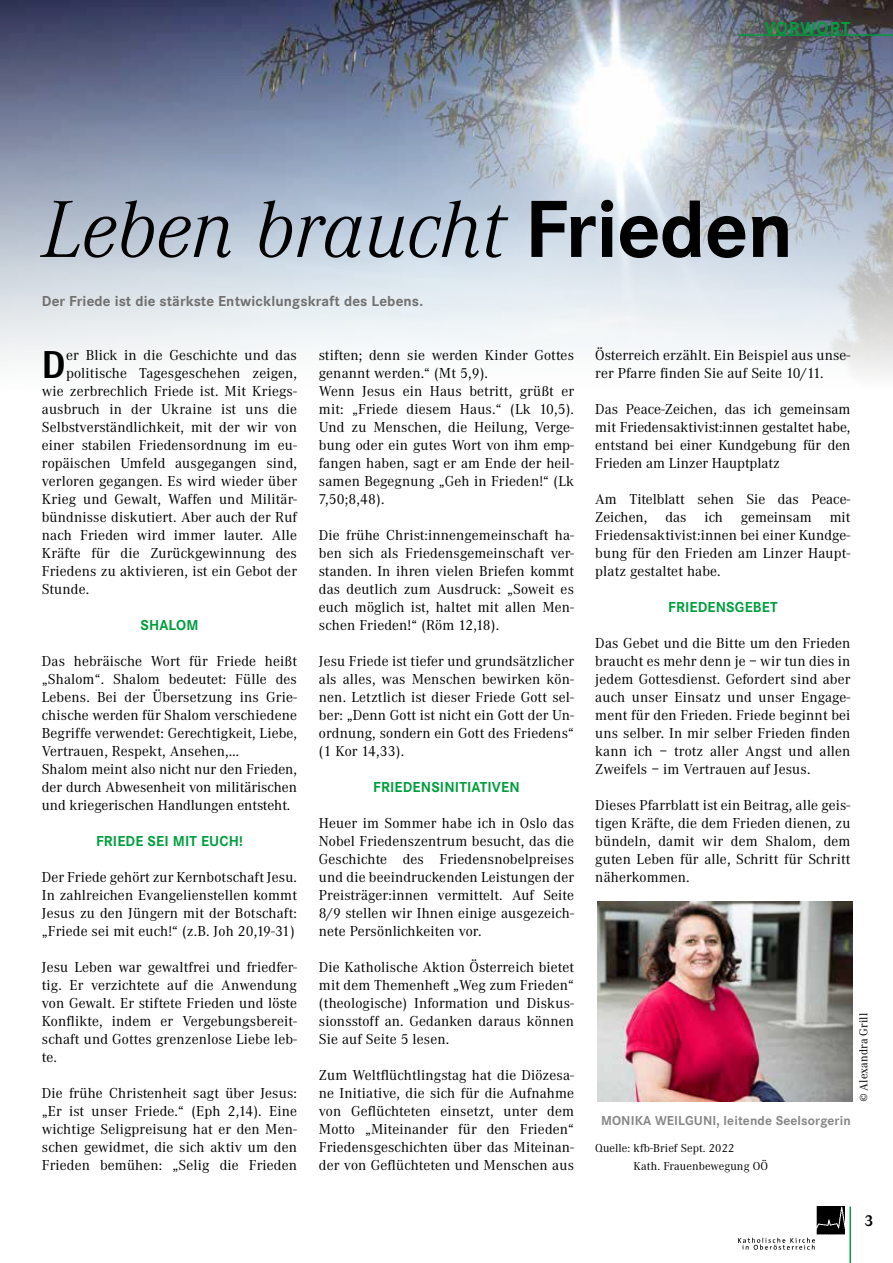
<style>
.page{position:relative;width:893px;height:1263px;background:#fff}
.page>*{position:absolute;margin:0;border:0;box-sizing:border-box;transform-origin:0 0}
.t1{font:italic 300 84px "Corporate A";color:#000}
.t2{font:800 39px "AT Rotis Semi Sans";color:#000}
.t3{font:700 18px "Corporate S";letter-spacing:.045em;color:#009e3d}
.t4{font:700 16.5px "Corporate A";color:#000}
.t5{font:15px/18px "Corporate A";letter-spacing:.01em;color:#000;text-align:justify}
.t6{font:700 15px "Corporate S";letter-spacing:.01em;color:#009e3d}
.t7{font:700 15px "Corporate S";letter-spacing:.01em;color:#706f6f}
.t8{font:700 13.5px "Corporate S";letter-spacing:.01em;color:#878787}
.t9{font:12px/18px "Corporate A";letter-spacing:.01em;color:#000}
.s1{font-family:"Corporate S";font-weight:700;font-style:normal}
.s2{font-family:"Minion Pro";font-style:italic}
</style>
<div class="page">
<img style="left:0;top:0;width:893px;height:375px">
<img style="left:738px;top:1206px;width:106px;height:43px">
<hr style="left:849px;top:1206px;width:2px;height:57px;background:#009e3d">
<hr style="left:738px;top:34px;width:155px;height:2px;background:#009e3d">
<img style="left:597px;top:902px;width:255px;height:200px">
<p class="t3" style="left:764px;top:18px;width:87px">VORWORT</p>
<h1 class="t1" style="left:42px;top:181px;width:753px">Leben braucht <span class="s1">Frieden</span></h1>
<p class="t7" style="left:42px;top:292px;width:383px">Der Friede ist die stärkste Entwicklungskraft des Lebens.</p>
<h2 class="t2" style="left:42px;top:340px;width:25px">D</h2>
<p class="t5" style="left:66px;top:346px;width:232px">er Blick in die Geschichte und das</p>
<p class="t5" style="left:66px;top:364px;width:232px">politische Tagesgeschehen zeigen,</p>
<p class="t5" style="left:42px;top:382px;width:257px">wie zerbrechlich Friede ist. Mit Kriegs-</p>
<p class="t5" style="left:42px;top:400px;width:257px">ausbruch in der Ukraine ist uns die</p>
<p class="t5" style="left:42px;top:418px;width:257px">Selbstverständlichkeit, mit der wir von</p>
<p class="t5" style="left:42px;top:436px;width:257px">einer stabilen Friedensordnung im eu-</p>
<p class="t5" style="left:42px;top:454px;width:257px">ropäischen Umfeld ausgegangen sind,</p>
<p class="t5" style="left:42px;top:472px;width:257px">verloren gegangen. Es wird wieder über</p>
<p class="t5" style="left:42px;top:490px;width:257px">Krieg und Gewalt, Waffen und Militär-</p>
<p class="t5" style="left:42px;top:508px;width:257px">bündnisse diskutiert. Aber auch der Ruf</p>
<p class="t5" style="left:42px;top:526px;width:257px">nach Frieden wird immer lauter. Alle</p>
<p class="t5" style="left:42px;top:544px;width:257px">Kräfte für die Zurückgewinnung des</p>
<p class="t5" style="left:42px;top:562px;width:257px">Friedens zu aktivieren, ist ein Gebot der</p>
<p class="t5" style="left:42px;top:580px;width:49px">Stunde.</p>
<p class="t6" style="left:140px;top:616px;width:60px">SHALOM</p>
<p class="t5" style="left:42px;top:652px;width:257px;text-align:left">Das hebräische Wort für Friede heißt „Shalom“. Shalom bedeutet: Fülle des Lebens. Bei der Übersetzung ins Grie&shy;chische werden für Shalom verschiedene Begriffe verwendet: Gerechtigkeit, Liebe, Vertrauen, Respekt, Ansehen,…<br>Shalom meint also nicht nur den Frieden, der durch Abwesenheit von militärischen und kriegerischen Handlungen entsteht.</p>
<p class="t6" style="left:96px;top:832px;width:148px">FRIEDE SEI MIT EUCH!</p>
<p class="t5" style="left:42px;top:868px;width:257px">Der Friede gehört zur Kernbotschaft Jesu.<br>In zahlreichen Evangelienstellen kommt Jesus zu den Jüngern mit der Botschaft: „Friede sei mit euch!“ (z.B. Joh 20,19-31)</p>
<p class="t5" style="left:42px;top:958px;width:257px">Jesu Leben war gewaltfrei und friedfer&shy;tig. Er verzichtete auf die Anwendung von Gewalt. Er stiftete Frieden und löste Konflikte, indem er Vergebungsbereit&shy;schaft und Gottes grenzenlose Liebe leb&shy;te.</p>
<p class="t5" style="left:42px;top:1084px;width:257px">Die frühe Christenheit sagt über Jesus: „Er ist unser Friede.“ (Eph 2,14). Eine wichtige Seligpreisung hat er den Men&shy;schen gewidmet, die sich aktiv um den Frieden bemühen: „Selig die Frieden</p>
<p class="t5" style="left:319px;top:346px;width:257px;text-align:left">stiften; denn sie werden Kinder Gottes genannt werden.“ (Mt 5,9).<br>Wenn Jesus ein Haus betritt, grüßt er mit: „Friede diesem Haus.“ (Lk 10,5).<br>Und zu Menschen, die Heilung, Verge&shy;bung oder ein gutes Wort von ihm emp&shy;fangen haben, sagt er am Ende der heil&shy;samen Begegnung „Geh in Frieden!“ (Lk 7,50;8,48).</p>
<p class="t5" style="left:319px;top:526px;width:257px">Die frühe Christ:innengemeinschaft ha&shy;ben sich als Friedensgemeinschaft ver&shy;standen. In ihren vielen Briefen kommt das deutlich zum Ausdruck: „Soweit es euch möglich ist, haltet mit allen Men&shy;schen Frieden!“ (Röm 12,18).</p>
<p class="t5" style="left:319px;top:652px;width:257px">Jesu Friede ist tiefer und grundsätzlicher als alles, was Menschen bewirken kön&shy;nen. Letztlich ist dieser Friede Gott sel&shy;ber: „Denn Gott ist nicht ein Gott der Un&shy;ordnung, sondern ein Gott des Friedens“ (1 Kor 14,33).</p>
<p class="t6" style="left:373px;top:778px;width:148px">FRIEDENSINITIATIVEN</p>
<p class="t5" style="left:319px;top:814px;width:257px">Heuer im Sommer habe ich in Oslo das Nobel Friedenszentrum besucht, das die Geschichte des Friedensnobelpreises und die beeindruckenden Leistungen der Preisträger:innen vermittelt. Auf Seite 8/9 stellen wir Ihnen einige ausgezeich&shy;nete Persönlichkeiten vor.</p>
<p class="t5" style="left:319px;top:958px;width:257px">Die Katholische Aktion Österreich bietet mit dem Themenheft „Weg zum Frieden“ (theologische) Information und Diskus&shy;sionsstoff an. Gedanken daraus können Sie auf Seite 5 lesen.</p>
<p class="t5" style="left:319px;top:1066px;width:257px">Zum Weltflüchtlingstag hat die Diözesa&shy;ne Initiative, die sich für die Aufnahme von Geflüchteten einsetzt, unter dem Motto „Miteinander für den Frieden“ Friedensgeschichten über das Miteinan&shy;der von Geflüchteten und Menschen aus</p>
<p class="t5" style="left:595px;top:346px;width:257px">Österreich erzählt. Ein Beispiel aus unse&shy;rer Pfarre finden Sie auf Seite 10/11.</p>
<p class="t5" style="left:595px;top:400px;width:257px">Das Peace-Zeichen, das ich gemeinsam mit Friedensaktivist:innen gestaltet habe, entstand bei einer Kundgebung für den Frieden am Linzer Hauptplatz</p>
<p class="t5" style="left:595px;top:490px;width:257px">Am Titelblatt sehen Sie das Peace-Zeichen, das ich gemeinsam mit Friedensaktivist:innen bei einer Kundge&shy;bung für den Frieden am Linzer Haupt&shy;platz gestaltet habe.</p>
<p class="t6" style="left:668px;top:598px;width:111px">FRIEDENSGEBET</p>
<p class="t5" style="left:595px;top:634px;width:257px">Das Gebet und die Bitte um den Frieden braucht es mehr denn je – wir tun dies in jedem Gottesdienst. Gefordert sind aber auch unser Einsatz und unser Engage&shy;ment für den Frieden. Friede beginnt bei uns selber. In mir selber Frieden finden kann ich – trotz aller Angst und allen Zweifels – im Vertrauen auf Jesus.</p>
<p class="t5" style="left:595px;top:796px;width:257px">Dieses Pfarrblatt ist ein Beitrag, alle geis&shy;tigen Kräfte, die dem Frieden dienen, zu bündeln, damit wir dem Shalom, dem guten Leben für alle, Schritt für Schritt näherkommen.</p>
<p class="t8" style="left:601px;top:1112px;width:251px">MONIKA WEILGUNI, leitende Seelsorgerin</p>
<p class="t9" style="left:634px;top:1139px;width:136px;text-indent:-38px">Quelle: kfb-Brief Sept. 2022<br>Kath. Frauenbewegung OÖ</p>
<p class="t9" style="left:855px;top:1102px;width:90px;rotate:-90deg"><span class="s2">©</span> Alexandra Grill</p>
<p class="t4" style="left:864px;top:1212px;width:10px">3</p>
</div>
